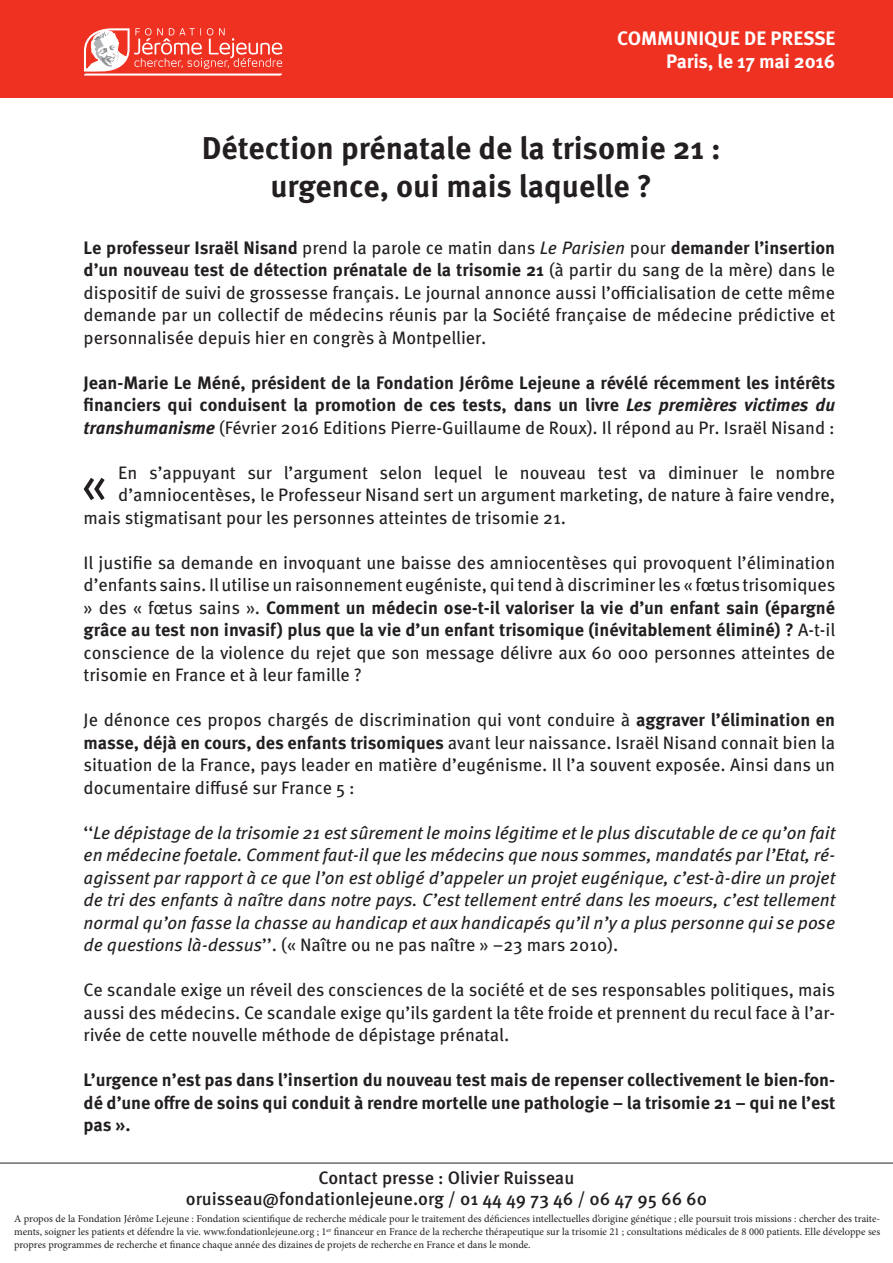
<style>
.page{position:relative;width:893px;height:1263px;background:#fff}
.page>*{position:absolute;margin:0;border:0;box-sizing:border-box;transform-origin:0 0}
.t1{font:50.7px "Meta OT";color:#231f20}
.t2{font:700 31.5px/37.8px "Meta OT";color:#231f20;text-align:center}
.t3{font:700 19.5px/23.4px "Meta OT";letter-spacing:-.01em;color:#fff;text-align:right}
.t4{font:18px/22.5px "Meta OT";color:#231f20;text-align:justify}
.t5{font:italic 18px/22.5px "Meta OT";color:#231f20;text-align:justify}
.t6{font:700 18px/22.5px "Meta OT";color:#231f20;text-align:justify}
.t7{font:500 18px "Meta OT";color:#231f20}
.t8{font:10.5px/12.6px "Minion Pro";color:#231f20;text-align:justify}
.s1{font-weight:700}
.s2{font-style:italic}
.s3{font-weight:400}
.s4{font-style:normal}
</style>
<div class="page">
<div style="left:0;top:0;width:893px;height:98px;background:#ef3122"></div>
<svg style="left:84px;top:28px;width:198px;height:48px"></svg>
<hr style="left:0;top:1163px;width:893px;height:1px;background:#231f20">
<p class="t3" style="left:617px;top:27px;width:220px">COMMUNIQUE DE PRESSE<br>Paris, le 17 mai 2016</p>
<p class="t2" style="left:202px;top:129px;width:521px">Détection prénatale de la trisomie 21 : urgence, oui mais laquelle ?</p>
<p class="t4" style="left:84px;top:237px;width:753px"><span class="s1">Le professeur Israël Nisand</span> prend la parole ce matin dans <span class="s2">Le Parisien</span> pour <span class="s1">demander l’insertion d’un nouveau test de détection prénatale de la trisomie 21</span> (à partir du sang de la mère) dans le dispositif de suivi de grossesse français. Le journal annonce aussi l’officialisation de cette même demande par un collectif de médecins réunis par la Société française de médecine prédictive et personnalisée depuis hier en congrès à Montpellier.</p>
<p class="t6" style="left:84px;top:372px;width:753px">Jean-Marie Le Méné, président de la Fondation Jérôme Lejeune a révélé récemment les intérêts financiers qui conduisent la promotion de ces tests, dans un livre <span class="s2">Les premières victimes du transhumanisme</span> <span class="s3">(Février 2016 Editions Pierre-Guillaume de Roux). Il répond au Pr. Israël Nisand :</span></p>
<p class="t4" style="left:118px;top:462px;width:718px">En s’appuyant sur l’argument selon lequel le nouveau test va diminuer le nombre</p>
<p class="t4" style="left:118px;top:484px;width:718px">d’amniocentèses, le Professeur Nisand sert un argument marketing, de nature à faire vendre,</p>
<p class="t4" style="left:84px;top:507px;width:484px">mais stigmatisant pour les personnes atteintes de trisomie 21.</p>
<p class="t4" style="left:84px;top:552px;width:753px">Il justifie sa demande en invoquant une baisse des amniocentèses qui provoquent l’élimination d’enfants sains. Il utilise un raisonnement eugéniste, qui tend à discriminer les « fœtus trisomiques » des « fœtus sains ». <span class="s1">Comment un médecin ose-t-il valoriser la vie d’un enfant sain (épargné grâce au test non invasif) plus que la vie d’un enfant trisomique (inévitablement éliminé) ?</span> A-t-il conscience de la violence du rejet que son message délivre aux 60 000 personnes atteintes de trisomie en France et à leur famille ?</p>
<p class="t4" style="left:84px;top:709px;width:753px">Je dénonce ces propos chargés de discrimination qui vont conduire à <span class="s1">aggraver l’élimination en masse, déjà en cours, des enfants trisomiques</span> avant leur naissance. Israël Nisand connait bien la situation de la France, pays leader en matière d’eugénisme. Il l’a souvent exposée. Ainsi dans un documentaire diffusé sur France 5 :</p>
<p class="t5" style="left:84px;top:822px;width:753px"><span class="s4">‘‘</span>Le dépistage de la trisomie 21 est sûrement le moins légitime et le plus discutable de ce qu’on fait en médecine foetale. Comment faut-il que les médecins que nous sommes, mandatés par l’Etat, ré&shy;agissent par rapport à ce que l’on est obligé d’appeler un projet eugénique, c’est-à-dire un projet de tri des enfants à naître dans notre pays. C’est tellement entré dans les moeurs, c’est tellement normal qu’on fasse la chasse au handicap et aux handicapés qu’il n’y a plus personne qui se pose de questions là-dessus<span class="s4">’’. (« Naître ou ne pas naître » –23 mars 2010).</span></p>
<p class="t4" style="left:84px;top:979px;width:753px">Ce scandale exige un réveil des consciences de la société et de ses responsables politiques, mais aussi des médecins. Ce scandale exige qu’ils gardent la tête froide et prennent du recul face à l’ar&shy;rivée de cette nouvelle méthode de dépistage prénatal.</p>
<p class="t6" style="left:84px;top:1069px;width:753px">L’urgence n’est pas dans l’insertion du nouveau test mais de repenser collectivement le bien-fon&shy;dé d’une offre de soins qui conduit à rendre mortelle une pathologie – la trisomie 21 – qui ne l’est pas ».</p>
<p class="t7" style="left:319px;top:1167px;width:257px">Contact presse : Olivier Ruisseau</p>
<p class="t7" style="left:186px;top:1188px;width:523px">oruisseau@fondationlejeune.org / 01 44 49 73 46 / 06 47 95 66 60</p>
<p class="t8" style="left:14px;top:1213px;width:868px">A propos de la Fondation Jérôme Lejeune : Fondation scientifique de recherche médicale pour le traitement des déficiences intellectuelles d’origine génétique ; elle poursuit trois missions : chercher des traite&shy;ments, soigner les patients et défendre la vie. www.fondationlejeune.org ; 1<sup>er</sup> financeur en France de la recherche thérapeutique sur la trisomie 21 ; consultations médicales de 8 000 patients. Elle développe ses propres programmes de recherche et finance chaque année des dizaines de projets de recherche en France et dans le monde.</p>
<p class="t1" style="left:81px;top:453px;width:28px">«</p>
</div>
